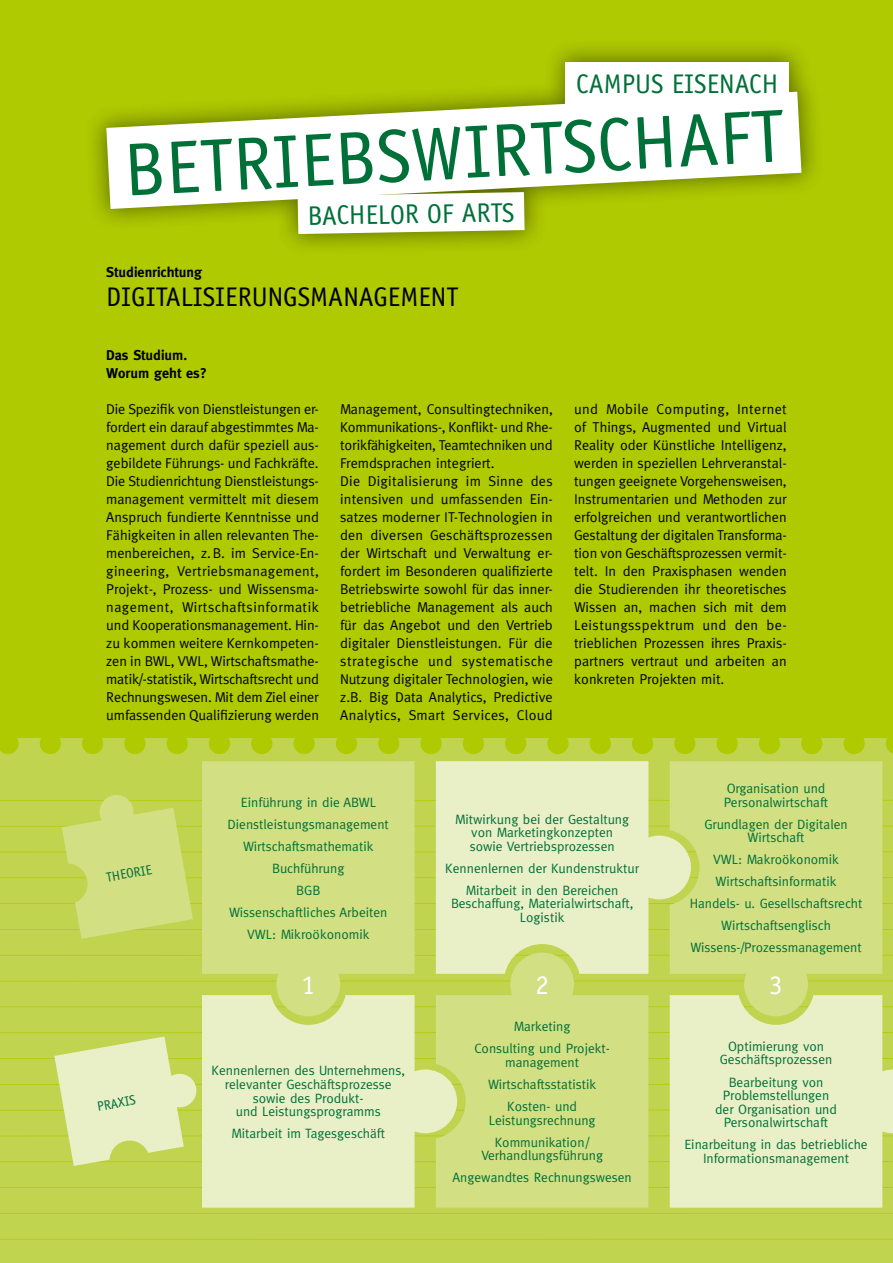
<style>
.page{position:relative;width:893px;height:1263px;background:#afca00}
.page>*{position:absolute;margin:0;border:0;box-sizing:border-box;transform-origin:0 0}
.t1{font:75px "AT Officina Sans";color:#007039}
.t2{font:27px "AT Officina Sans";color:#007039}
.t3{font:27px "AT Officina Sans";color:#000}
.t4{font:27px "AT Officina Sans";color:#fff}
.t5{font:14.25px/18px "Meta";color:#000;text-align:justify}
.t6{font:700 14.25px/18px "Meta";color:#000}
.t7{font:13.5px/22px "Meta";color:#007039;text-align:center}
.t8{font:13.5px "AT Officina Sans";color:#007039}
</style>
<div class="page">
<div style="left:83px;top:38px;width:741px;height:219px;background:#000;opacity:.44"></div>
<svg style="left:106px;top:92px;width:695px;height:117px;background:#e4ebb9"></svg>
<svg style="left:298px;top:192px;width:227px;height:42px;background:#f6f8ef"></svg>
<div style="left:566px;top:62px;width:223px;height:42px;background:#fff"></div>
<div style="left:0;top:738px;width:893px;height:525px;background:#c1d44f"></div>
<hr style="left:0;top:1238px;width:893px;height:1px;background:#afca00">
<hr style="left:0;top:1213px;width:893px;height:1px;background:#afca00">
<hr style="left:0;top:1187px;width:893px;height:1px;background:#afca00">
<hr style="left:0;top:1161px;width:893px;height:1px;background:#afca00">
<hr style="left:0;top:1135px;width:893px;height:1px;background:#afca00">
<hr style="left:0;top:1109px;width:893px;height:1px;background:#afca00">
<hr style="left:0;top:1084px;width:893px;height:1px;background:#afca00">
<hr style="left:0;top:1058px;width:893px;height:1px;background:#afca00">
<hr style="left:0;top:1032px;width:893px;height:1px;background:#afca00">
<hr style="left:0;top:1006px;width:893px;height:1px;background:#afca00">
<hr style="left:0;top:980px;width:893px;height:1px;background:#afca00">
<hr style="left:0;top:955px;width:893px;height:1px;background:#afca00">
<hr style="left:0;top:929px;width:893px;height:1px;background:#afca00">
<hr style="left:0;top:903px;width:893px;height:1px;background:#afca00">
<hr style="left:0;top:877px;width:893px;height:1px;background:#afca00">
<hr style="left:0;top:851px;width:893px;height:1px;background:#afca00">
<hr style="left:0;top:825px;width:893px;height:1px;background:#afca00">
<hr style="left:0;top:800px;width:893px;height:1px;background:#afca00">
<svg style="left:202px;top:761px;width:213px;height:234px;background:#d0de7f"></svg>
<svg style="left:202px;top:995px;width:234px;height:213px;background:#e5ecbc"></svg>
<svg style="left:436px;top:974px;width:212px;height:234px;background:#d1de80"></svg>
<svg style="left:436px;top:761px;width:234px;height:213px;background:#e5ecbc"></svg>
<svg style="left:670px;top:761px;width:212px;height:234px;background:#d1de80"></svg>
<svg style="left:670px;top:995px;width:223px;height:213px;background:#e6edbe"></svg>
<svg style="left:54px;top:1036px;width:144px;height:130px;background:#dbe69e"></svg>
<svg style="left:62px;top:793px;width:131px;height:146px;background:#ccdb71"></svg>
<h2 class="t2" style="left:576px;top:68px;width:204px">CAMPUS EISENACH</h2>
<h1 class="t1" style="left:122px;top:127px;width:663px;rotate:-3deg">BETRIEBSWIRTSCHAFT</h1>
<h2 class="t2" style="left:307px;top:200px;width:209px;rotate:-1deg">BACHELOR OF ARTS</h2>
<p class="t6" style="left:106px;top:263px;width:97px">Studienrichtung</p>
<h2 class="t3" style="left:106px;top:281px;width:353px">DIGITALISIERUNGSMANAGEMENT</h2>
<p class="t6" style="left:106px;top:346px;width:102px">Das Studium.<br>Worum geht es?</p>
<p class="t5" style="left:106px;top:400px;width:214px">Die Spezifik von Dienstleistungen er&shy;fordert ein darauf abgestimmtes Ma&shy;nagement durch dafür speziell aus&shy;gebildete Führungs- und Fachkräfte.<br>Die Studienrichtung Dienstleistungs&shy;management vermittelt mit diesem Anspruch fundierte Kenntnisse und Fähigkeiten in allen relevanten The&shy;menbereichen, z.B. im Service-En&shy;gineering, Vertriebsmanagement, Projekt-, Prozess- und Wissensma&shy;nagement, Wirtschaftsinformatik und Kooperationsmanagement. Hin&shy;zu kommen weitere Kernkompeten&shy;zen in BWL, VWL, Wirtschaftsmathe&shy;matik/-statistik, Wirtschaftsrecht und Rechnungswesen. Mit dem Ziel einer umfassenden Qualifizierung werden</p>
<p class="t5" style="left:340px;top:400px;width:214px;text-align:left">Management, Consultingtechniken, Kommunikations-, Konflikt- und Rhe&shy;torikfähigkeiten, Teamtechniken und Fremdsprachen integriert.<br>Die Digitalisierung im Sinne des intensiven und umfassenden Ein&shy;satzes moderner IT-Technologien in den diversen Geschäftsprozessen der Wirtschaft und Verwaltung er&shy;fordert im Besonderen qualifizierte Betriebswirte sowohl für das inner&shy;betriebliche Management als auch für das Angebot und den Vertrieb digitaler Dienstleistungen. Für die strategische und systematische Nutzung digitaler Technologien, wie z.B. Big Data Analytics, Predictive Analytics, Smart Services, Cloud</p>
<p class="t5" style="left:574px;top:400px;width:214px">und Mobile Computing, Internet of Things, Augmented und Virtual Reality oder Künstliche Intelligenz, werden in speziellen Lehrveranstal&shy;tungen geeignete Vorgehensweisen, Instrumentarien und Methoden zur erfolgreichen und verantwortlichen Gestaltung der digitalen Transforma&shy;tion von Geschäftsprozessen vermit&shy;telt. In den Praxisphasen wenden die Studierenden ihr theoretisches Wissen an, machen sich mit dem Leistungsspektrum und den be&shy;trieblichen Prozessen ihres Praxis&shy;partners vertraut und arbeiten an konkreten Projekten mit.</p>
<p class="t8" style="left:105px;top:869px;width:48px;rotate:-10deg">THEORIE</p>
<p class="t8" style="left:96px;top:1099px;width:41px;rotate:-10deg">PRAXIS</p>
<p class="t7" style="left:228px;top:791px;width:163px">Einführung in die ABWL<br>Dienstleistungsmanagement<br>Wirtschaftsmathematik<br>Buchführung<br>BGB<br>Wissenschaftliches Arbeiten<br>VWL: Mikroökonomik</p>
<p class="t7" style="left:455px;top:812px;width:175px;line-height:13.5px">Mitwirkung bei der Gestaltung von Marketingkonzepten sowie Vertriebsprozessen</p>
<p class="t7" style="left:445px;top:857px;width:195px">Kennenlernen der Kundenstruktur<br>Mitarbeit in den Bereichen</p>
<p class="t7" style="left:451px;top:897px;width:184px;line-height:13.5px">Beschaffung, Materialwirtschaft,<br>Logistik</p>
<p class="t7" style="left:724px;top:782px;width:106px;line-height:13.5px;text-align:left">Organisation und<br>Personalwirtschaft</p>
<p class="t7" style="left:704px;top:817px;width:145px;line-height:13.5px">Grundlagen der Digitalen<br>Wirtschaft</p>
<p class="t7" style="left:690px;top:848px;width:174px">VWL: Makroökonomik<br>Wirtschaftsinformatik<br>Handels- u. Gesellschaftsrecht<br>Wirtschaftsenglisch<br>Wissens-/Prozessmanagement</p>
<h2 class="t4" style="left:302px;top:969px;width:15px">1</h2>
<h2 class="t4" style="left:535px;top:969px;width:15px">2</h2>
<h2 class="t4" style="left:769px;top:969px;width:15px">3</h2>
<p class="t7" style="left:211px;top:1064px;width:195px;line-height:13.5px">Kennenlernen des Unternehmens, relevanter Geschäftsprozesse sowie des Produkt-<br>und Leistungsprogramms</p>
<p class="t7" style="left:232px;top:1122px;width:155px">Mitarbeit im Tagesgeschäft</p>
<p class="t7" style="left:474px;top:1015px;width:136px">Marketing<br>Consulting und Projekt-</p>
<p class="t7" style="left:488px;top:1051px;width:110px">management<br>Wirtschaftsstatistik<br>Kosten- und</p>
<p class="t7" style="left:489px;top:1108px;width:108px">Leistungsrechnung<br>Kommunikation/</p>
<p class="t7" style="left:452px;top:1144px;width:181px">Verhandlungsführung<br>Angewandtes Rechnungswesen</p>
<p class="t7" style="left:720px;top:1039px;width:114px;line-height:13.5px">Optimierung von<br>Geschäftsprozessen</p>
<p class="t7" style="left:715px;top:1075px;width:123px;line-height:13.5px">Bearbeitung von<br>Problemstellungen der Organisation und<br>Personalwirtschaft</p>
<p class="t7" style="left:684px;top:1137px;width:185px;line-height:13.5px">Einarbeitung in das betriebliche<br>Informationsmanagement</p>
</div>
